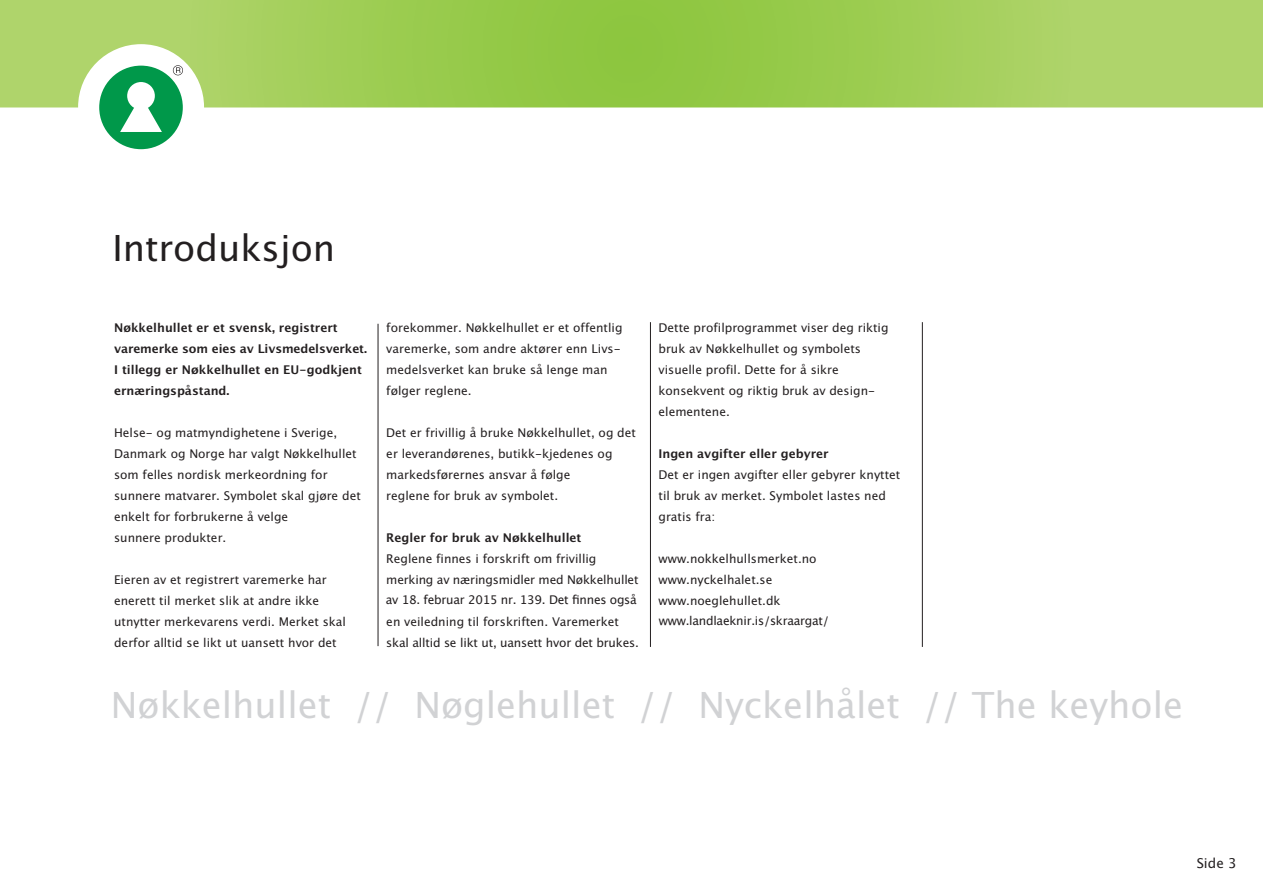
<style>
.page{position:relative;width:1263px;height:893px;background:#fff}
.page>*{position:absolute;margin:0;border:0;box-sizing:border-box;transform-origin:0 0}
.t1{font:36px "Lucida Grande";color:#d1d2d4}
.t2{font:36px "Lucida Grande";color:#231f20}
.t3{font:13.5px "Lucida Grande";color:#231f20}
.t4{font:12px/21px "Lucida Grande";color:#231f20}
.t5{font:700 12px/21px "Lucida Grande";color:#231f20}
.t6{font:12px "Lucida Grande";letter-spacing:-.02em;color:#231f20}
</style>
<div class="page">
<img style="left:0;top:0;width:1263px;height:108px">
<div style="left:78px;top:44px;width:126px;height:126px;background:#fff;border-radius:50%"></div>
<div style="left:99px;top:66px;width:84px;height:83px;background:#00984a;border-radius:50%"></div>
<div style="left:127px;top:82px;width:28px;height:28px;background:#fff;border-radius:50%"></div>
<svg style="left:120px;top:107px;width:42px;height:25px"></svg>
<svg style="left:173px;top:65px;width:10px;height:10px"></svg>
<hr style="left:378px;top:324px;width:1px;height:322px;background:#231f20">
<hr style="left:650px;top:322px;width:1px;height:325px;background:#231f20">
<hr style="left:922px;top:322px;width:1px;height:325px;background:#231f20">
<h1 class="t2" style="left:112px;top:234px;width:224px">Introduksjon</h1>
<p class="t5" style="left:114px;top:318px;width:254px">Nøkkelhullet er et svensk, registrert varemerke som eies av Livsmedelsverket.<br>I tillegg er Nøkkelhullet en EU-godkjent ernæringspåstand.</p>
<p class="t4" style="left:114px;top:423px;width:248px">Helse- og matmyndighetene i Sverige, Danmark og Norge har valgt Nøkkelhullet som felles nordisk merkeordning for sunnere matvarer. Symbolet skal gjøre det enkelt for forbrukerne å velge<br>sunnere produkter.</p>
<p class="t4" style="left:114px;top:570px;width:233px">Eieren av et registrert varemerke har enerett til merket slik at andre ikke utnytter merkevarens verdi. Merket skal derfor alltid se likt ut uansett hvor det</p>
<p class="t4" style="left:386px;top:318px;width:238px">forekommer. Nøkkelhullet er et offentlig varemerke, som andre aktører enn Livs&shy;medelsverket kan bruke så lenge man følger reglene.</p>
<p class="t4" style="left:386px;top:423px;width:251px">Det er frivillig å bruke Nøkkelhullet, og det er leverandørenes, butikk-kjedenes og markedsførernes ansvar å følge<br>reglene for bruk av symbolet.</p>
<p class="t5" style="left:386px;top:528px;width:197px">Regler for bruk av Nøkkelhullet</p>
<p class="t4" style="left:386px;top:549px;width:254px">Reglene finnes i forskrift om frivillig merking av næringsmidler med Nøkkelhullet</p>
<p class="t4" style="left:386px;top:591px;width:254px;text-indent:24px">7. juni 2009 nr. 665. Det finnes også en veiledning til forskriften. Varemerket skal alltid se likt ut, uansett hvor det brukes.</p>
<p class="t6" style="left:386px;top:593px;width:252px">av 18. februar 2015 nr. 139. Det finnes også</p>
<p class="t4" style="left:658px;top:318px;width:232px">Dette profilprogrammet viser deg riktig bruk av Nøkkelhullet og symbolets visuelle profil. Dette for å sikre konsekvent og riktig bruk av design&shy;elementene.</p>
<p class="t5" style="left:658px;top:444px;width:172px">Ingen avgifter eller gebyrer</p>
<p class="t4" style="left:658px;top:465px;width:243px">Det er ingen avgifter eller gebyrer knyttet til bruk av merket. Symbolet lastes ned gratis fra:</p>
<p class="t4" style="left:658px;top:549px;width:160px">www.nokkelhullsmerket.no www.nyckelhalet.se www.noeglehullet.dk</p>
<p class="t6" style="left:659px;top:614px;width:172px">www.landlaeknir.is/skraargat/</p>
<h1 class="t1" style="left:111px;top:690px;width:1074px">Nøkkelhullet // Nøglehullet // Nyckelhålet // The keyhole</h1>
<p class="t3" style="left:1197px;top:858px;width:41px">Side 3</p>
</div>
